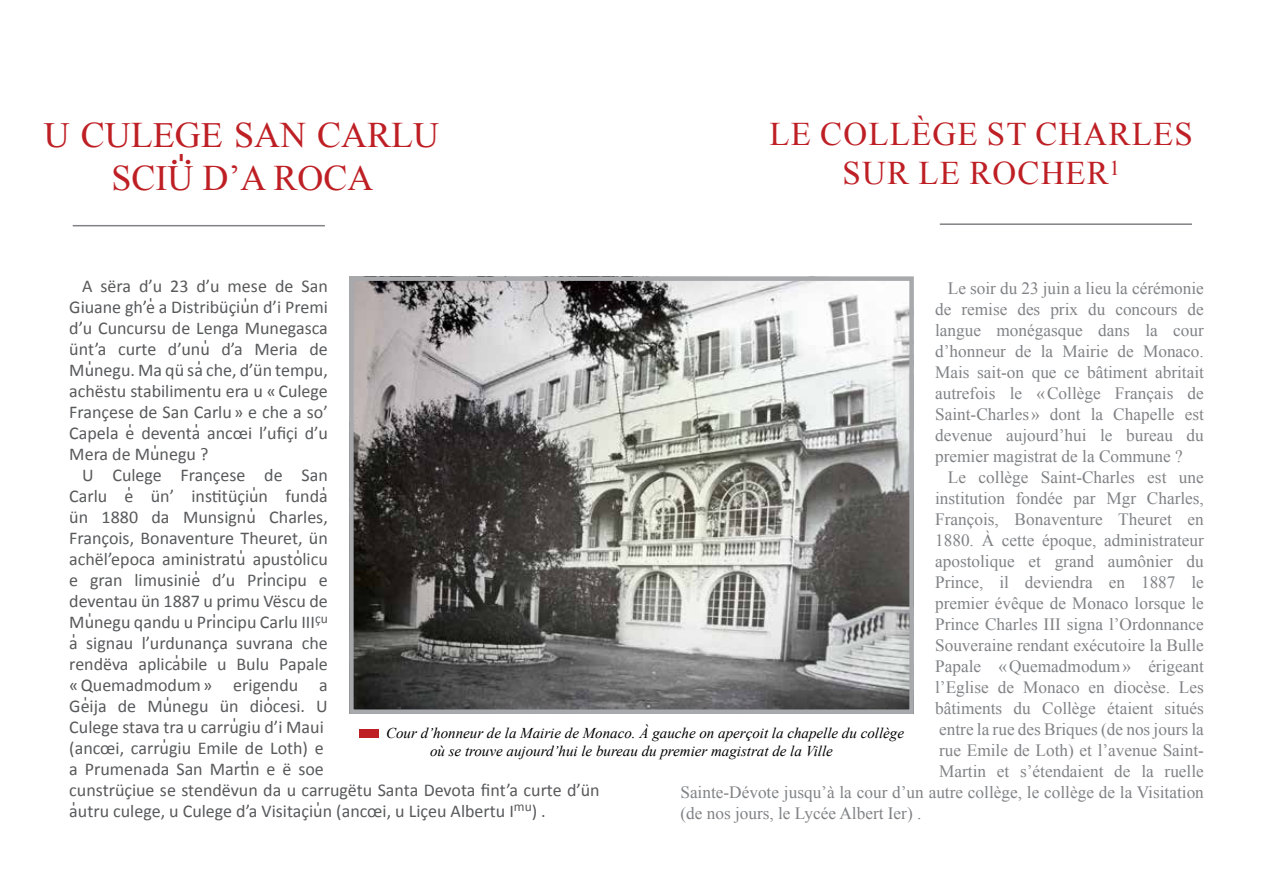
<style>
.page{position:relative;width:1263px;height:893px;background:#fff}
.page>*{position:absolute;margin:0;border:0;box-sizing:border-box;transform-origin:0 0}
.t1{font:36px/43.2px "Tempu";color:#be1f24;text-align:center}
.t2{font:33px/39.6px "Times New Roman";letter-spacing:.035em;color:#be1f24}
.t3{font:18px/21px "Calendari";color:#58595b;text-align:justify}
.t4{font:17.25px/21px "Times New Roman";color:#808285;text-align:justify}
.t5{font:italic 15px/18px "Times New Roman";color:#000}
</style>
<div class="page">
<img style="left:354px;top:281px;width:555px;height:428px">
<div style="left:349px;top:276px;width:565px;height:438px;border:4px solid #a7a9ac"></div>
<hr style="left:73px;top:225px;width:252px;height:1px;background:#808285">
<hr style="left:940px;top:223px;width:252px;height:2px;background:#808285">
<div style="left:359px;top:729px;width:20px;height:9px;background:#be1f24"></div>
<h2 class="t2" style="left:842px;top:113px;width:310px;text-indent:69px">ège st charles sur le rocher<sup>1</sup></h2>
<h1 class="t1" style="left:44px;top:113px;width:397px">U CULEGE SAN CARLU<br>SCIÛ D’A ROCA</h1>
<h2 class="t2" style="left:769px;top:113px;width:74px">le coll</h2>
<p class="t3" style="left:69px;top:274px;width:260px;text-indent:13px">A sëra d’u 23 d’u mese de San Giuane gh’è a Distribüçiùn d’i Premi d’u Cuncursu de Lenga Munegasca ünt’a curte d’unù d’a Meria de Mùnegu. Ma qü sà che, d’ün tempu, achëstu stabilimentu era u «Culege Françese de San Carlu» e che a so’ Capela è deventà ancöi l’ufiçi d’u Mera de Mùnegu ?</p>
<p class="t3" style="left:69px;top:463px;width:532px;text-align:left;text-indent:13px">U Culege Françese de San<br>Carlu è ün’ institüçiùn fundà<br>ün 1880 da Munsignù Charles,<br>François, Bonaventure Theuret, ün<br>achël’epoca aministratù apustòlicu<br>e gran limusiniè d’u Prìncipu e<br>deventau ün 1887 u primu Vëscu de<br>Mùnegu qandu u Prìncipu Carlu III<sup>çu<br></sup>à signau l’urdunança suvrana che<br>rendëva aplicàbile u Bulu Papale<br>«Quemadmodum» erigendu a<br>Gèija de Mùnegu ün diòcesi. U<br>Culege stava tra u carrùgiu d’i Maui<br>(ancœi, carrùgiu Emile de Loth) e<br>a Prumenada San Martìn e ë soe<br>cunstrüçiue se stendëvun da u carrugëtu Santa Devota fint’a curte d’ün àutru culege, u Culege d’a Visitaçiùn (ancœi, u Liçeu Albertu I<sup>mu</sup>) .</p>
<p class="t4" style="left:935px;top:277px;width:270px;text-indent:13px">Le soir du 23 juin a lieu la cérémonie de remise des prix du concours de langue monégasque dans la cour d’honneur de la Mairie de Monaco.<br>Mais sait-on que ce bâtiment abritait autrefois le «Collège Français de Saint-Charles» dont la Chapelle est devenue aujourd’hui le bureau du premier magistrat de la Commune ?</p>
<p class="t4" style="left:948px;top:466px;width:257px">Le collège Saint-Charles est une</p>
<p class="t4" style="left:935px;top:487px;width:270px">institution fondée par Mgr Charles,</p>
<p class="t4" style="left:935px;top:508px;width:270px">François, Bonaventure Theuret en</p>
<p class="t4" style="left:935px;top:529px;width:270px">1880. À cette époque, administrateur</p>
<p class="t4" style="left:935px;top:550px;width:270px">apostolique et grand aumônier du</p>
<p class="t4" style="left:935px;top:571px;width:270px">Prince, il deviendra en 1887 le</p>
<p class="t4" style="left:935px;top:592px;width:270px">premier évêque de Monaco lorsque le</p>
<p class="t4" style="left:935px;top:613px;width:270px">Prince Charles III signa l’Ordonnance</p>
<p class="t4" style="left:935px;top:634px;width:270px">Souveraine rendant exécutoire la Bulle</p>
<p class="t4" style="left:935px;top:655px;width:270px">Papale «Quemadmodum» érigeant</p>
<p class="t4" style="left:935px;top:676px;width:270px">l’Eglise de Monaco en diocèse. Les</p>
<p class="t4" style="left:935px;top:697px;width:270px">bâtiments du Collège étaient situés</p>
<p class="t4" style="left:939px;top:718px;width:266px">entre la rue des Briques (de nos jours la</p>
<p class="t4" style="left:939px;top:739px;width:266px">rue Emile de Loth) et l’avenue Saint-</p>
<p class="t4" style="left:939px;top:760px;width:266px">Martin et s’étendaient de la ruelle</p>
<p class="t4" style="left:680px;top:781px;width:525px">Sainte-Dévote jusqu’à la cour d’un autre collège, le collège de la Visitation</p>
<p class="t4" style="left:680px;top:802px;width:242px">(de nos jours, le Lycée Albert Ier) .</p>
<p class="t5" style="left:430px;top:723px;width:475px;text-indent:-44px">Cour d’honneur de la Mairie de Monaco. À gauche on aperçoit la chapelle du collège où se trouve aujourd’hui le bureau du premier magistrat de la Ville</p>
</div>
